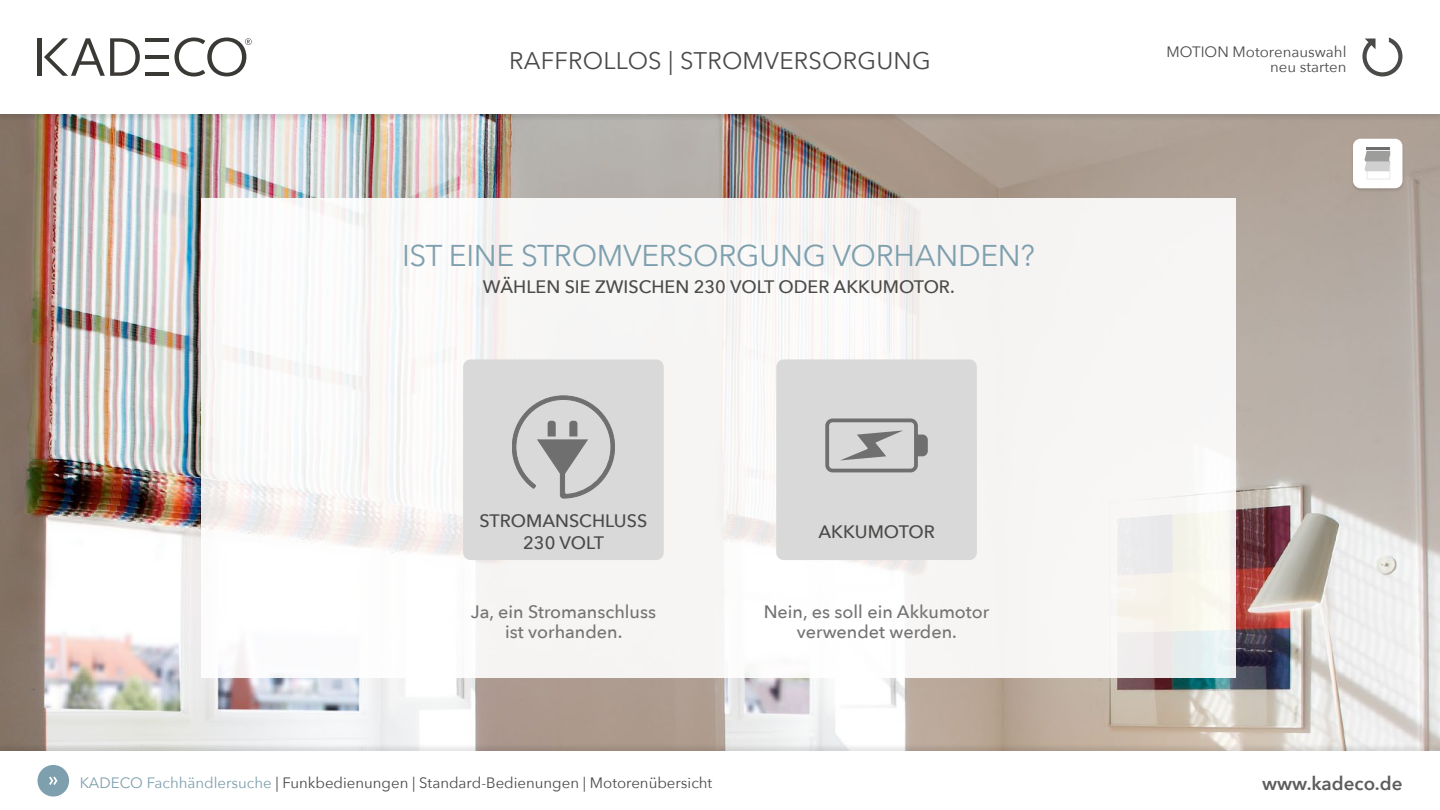
<style>
.page{position:relative;width:1440px;height:810px;background:#fff}
.page>*{position:absolute;margin:0;border:0;box-sizing:border-box;transform-origin:0 0}
.t1{font:30px "Avenir Next";letter-spacing:-.01em;color:#7ea0ae}
.t2{font:24px "Avenir Next";letter-spacing:.01em;color:#4a4a49}
.t3{font:600 18.75px "Avenir Next";color:#4a4a49}
.t4{font:500 18px/20.2px "Avenir Next";color:#757474;text-align:center}
.t5{font:500 18px/21.6px "Avenir Next";color:#4a4a49;text-align:center}
.t6{font:15px/15px "Avenir Next";color:#4a4a49;text-align:right}
.s1{color:#7ea0ae}
</style>
<div class="page">
<img style="left:0;top:122px;width:1440px;height:622px">
<div style="left:0;top:0;width:1440px;height:122px;background:#000;opacity:.1"></div>
<div style="left:0;top:0;width:1440px;height:114px;background:#fff"></div>
<div style="left:0;top:744px;width:1440px;height:66px;background:#000;opacity:.1"></div>
<div style="left:0;top:752px;width:1440px;height:58px;background:#fff"></div>
<div style="left:201px;top:198px;width:1035px;height:480px;background:#f7f6f5"></div>
<div style="left:776px;top:359px;width:201px;height:201px;background:#d9d9d9;border-radius:8px"></div>
<svg style="left:825px;top:419px;width:103px;height:53px"></svg>
<div style="left:1351px;top:139px;width:53px;height:53px;background:#000;opacity:.1"></div>
<div style="left:1353px;top:139px;width:49px;height:49px;background:#fff;border-radius:8px"></div>
<hr style="left:1367px;top:148px;width:23px;height:2px;background:#706f6f">
<svg style="left:1365px;top:151px;width:25px;height:28px"></svg>
<div style="left:463px;top:359px;width:201px;height:201px;background:#d9d9d9;border-radius:8px"></div>
<svg style="left:512px;top:396px;width:103px;height:102px"></svg>
<svg style="left:1362px;top:38px;width:40px;height:38px"></svg>
<hr style="left:145px;top:72px;width:24px;height:4px;background:#3b3936">
<hr style="left:145px;top:38px;width:24px;height:4px;background:#3b3936">
<hr style="left:145px;top:55px;width:24px;height:4px;background:#3b3936">
<svg style="left:44px;top:38px;width:96px;height:38px"></svg>
<svg style="left:174px;top:38px;width:78px;height:38px"></svg>
<hr style="left:38px;top:38px;width:4px;height:38px;background:#3b3936">
<div style="left:37px;top:765px;width:32px;height:32px;background:#7ea0ae;border-radius:50%"></div>
<svg style="left:49px;top:777px;width:9px;height:8px"></svg>
<h2 class="t2" style="left:509px;top:40px;width:423px">RAFFROLLOS | STROMVERSORGUNG</h2>
<h1 class="t1" style="left:402px;top:230px;width:634px">IST EINE STROMVERSORGUNG VORHANDEN?</h1>
<p class="t5" style="left:483px;top:276px;width:473px">WÄHLEN SIE ZWISCHEN 230 VOLT ODER AKKUMOTOR.</p>
<p class="t5" style="left:480px;top:510px;width:169px">STROMANSCHLUSS<br>230 VOLT</p>
<p class="t5" style="left:818px;top:520px;width:118px">AKKUMOTOR</p>
<p class="t4" style="left:471px;top:601px;width:187px">Ja, ein Stromanschluss ist vorhanden.</p>
<p class="t4" style="left:764px;top:601px;width:227px">Nein, es soll ein Akkumotor verwendet werden.</p>
<p class="t6" style="left:1167px;top:44px;width:181px">MOTION Motorenauswahl neu starten</p>
<p class="t6" style="left:80px;top:775px;width:634px"><span class="s1">KADECO Fachhändlersuche</span> | Funkbedienungen | Standard-Bedienungen | Motorenübersicht</p>
<p class="t3" style="left:1262px;top:768px;width:142px">www.kadeco.de</p>
</div>
